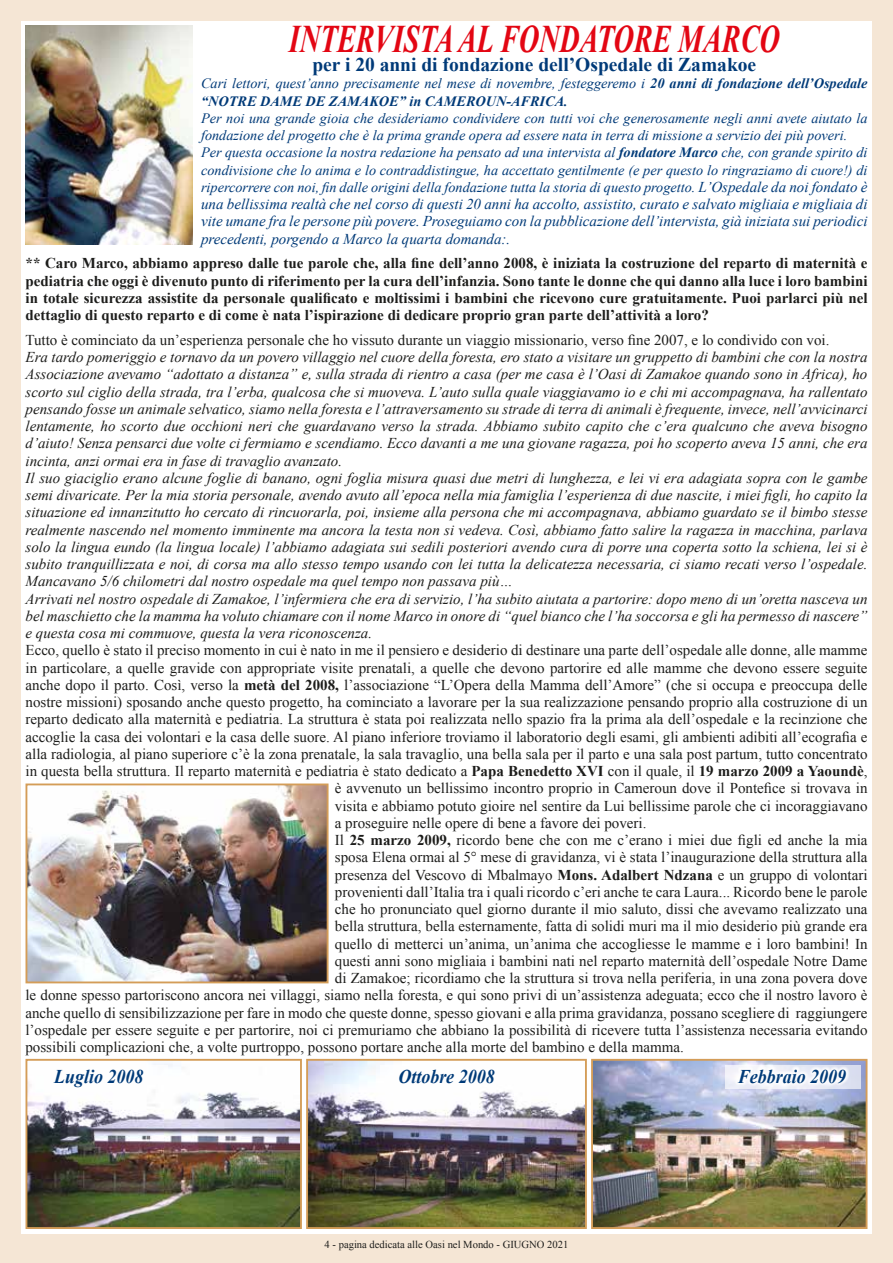
<style>
.page{position:relative;width:893px;height:1263px;background:#f5e6d5}
.page>*{position:absolute;margin:0;border:0;box-sizing:border-box;transform-origin:0 0}
.t1{font:italic 700 39px "Times New Roman";color:#e30613;scale:.72 1}
.t2{font:700 19.5px "Times New Roman";color:#003a78}
.t3{font:italic 700 19.5px "Times New Roman";color:#003a78;scale:.92 1}
.t4{font:15px "Times New Roman";color:#1d1d1b}
.t5{font:italic 15px/17.2px "Times New Roman";color:#1d1d1b}
.t6{font:700 15px/17.2px "Times New Roman";color:#1d1d1b;text-align:justify}
.t7{font:italic 15px/17.2px "Times New Roman";color:#003a78;text-align:justify}
.t8{font:italic 14.25px/17.2px "Times New Roman";color:#003a78}
.t9{font:italic 700 14.25px/17.2px "Times New Roman";color:#003a78}
.t10{font:10.65px "Times New Roman";color:#1d1d1b}
.s1{font-weight:400}
.s2{font-weight:700}
.s3{font-size:15px}
</style>
<div class="page">
<div style="left:21px;top:21px;width:851px;height:1212px;background:#fff"></div>
<img style="left:26px;top:26px;width:167px;height:218px">
<img style="left:29px;top:786px;width:297px;height:194px">
<div style="left:26px;top:783px;width:303px;height:200px;border:2px solid #d49d58"></div>
<img style="left:29px;top:1063px;width:270px;height:163px">
<div style="left:26px;top:1059px;width:276px;height:170px;border:2px solid #d49d58"></div>
<img style="left:309px;top:1062px;width:275px;height:164px">
<div style="left:306px;top:1059px;width:281px;height:170px;border:2px solid #d49d58"></div>
<img style="left:594px;top:1062px;width:270px;height:164px">
<div style="left:591px;top:1059px;width:276px;height:170px;border:2px solid #d49d58"></div>
<div style="left:32px;top:1066px;width:136px;height:23px;background:#fff"></div>
<div style="left:380px;top:1066px;width:136px;height:23px;background:#fff"></div>
<div style="left:725px;top:1066px;width:136px;height:23px;background:linear-gradient(to right,#f4f5fa,#e1e4f2)"></div>
<div style="left:50px;top:1066px;width:97px;height:24px;background:#fff"></div>
<div style="left:734px;top:1066px;width:115px;height:20px;background:#fff"></div>
<h1 class="t1" style="left:289px;top:11px;width:683px">INTERVISTA AL FONDATORE MARCO</h1>
<h2 class="t2" style="left:312px;top:51px;width:445px">per i 20 anni di fondazione dell’Ospedale di Zamakoe</h2>
<p class="t9" style="left:201px;top:75px;width:668px"><span class="s1">Cari lettori, quest’anno precisamente nel mese di novembre, festeggeremo i</span> 20 anni di fondazione dell’Ospedale “NOTRE DAME DE ZAMAKOE” in CAMEROUN-AFRICA.</p>
<p class="t8" style="left:201px;top:109px;width:668px">Per noi una grande gioia che desideriamo condividere con tutti voi che generosamente negli anni avete aiutato la fondazione del progetto che è la prima grande opera ad essere nata in terra di missione a servizio dei più poveri.<br>Per questa occasione la nostra redazione ha pensato ad una intervista al <span class="s2">fondatore Marco</span> che, con grande spirito di condivisione che lo anima e lo contraddistingue, ha accettato gentilmente (e per questo lo ringraziamo di cuore!) di ripercorrere con noi, fin dalle origini della fondazione tutta la storia di questo progetto. <span class="s3">L’Ospedale da noi fondato è</span></p>
<p class="t7" style="left:201px;top:195px;width:668px">una bellissima realtà che nel corso di questi 20 anni ha accolto, assistito, curato e salvato migliaia e migliaia di vite umane fra le persone più povere. Proseguiamo con la pubblicazione dell’intervista, già iniziata sui periodici precedenti, porgendo a Marco la quarta domanda:.</p>
<p class="t6" style="left:26px;top:254px;width:843px">** Caro Marco, abbiamo appreso dalle tue parole che, alla fine dell’anno 2008, è iniziata la costruzione del reparto di maternità e pediatria che oggi è divenuto punto di riferimento per la cura dell’infanzia. Sono tante le donne che qui danno alla luce i loro bambini in totale sicurezza assistite da personale qualificato e moltissimi i bambini che ricevono cure gratuitamente. Puoi parlarci più nel dettaglio di questo reparto e di come è nata l’ispirazione di dedicare proprio gran parte dell’attività a loro?</p>
<p class="t4" style="left:26px;top:330px;width:805px">Tutto è cominciato da un’esperienza personale che ho vissuto durante un viaggio missionario, verso fine 2007, e lo condivido con voi.</p>
<p class="t5" style="left:26px;top:348px;width:844px">Era tardo pomeriggio e tornavo da un povero villaggio nel cuore della foresta, ero stato a visitare un gruppetto di bambini che con la nostra Associazione avevamo “adottato a distanza” e, sulla strada di rientro a casa (per me casa è l’Oasi di Zamakoe quando sono in Africa), ho scorto sul ciglio della strada, tra l’erba, qualcosa che si muoveva. L’auto sulla quale viaggiavamo io e chi mi accompagnava, ha rallentato pensando fosse un animale selvatico, siamo nella foresta e l’attraversamento su strade di terra di animali è frequente, invece, nell’avvicinarci lentamente, ho scorto due occhioni neri che guardavano verso la strada. Abbiamo subito capito che c’era qualcuno che aveva bisogno d’aiuto! Senza pensarci due volte ci fermiamo e scendiamo. Ecco davanti a me una giovane ragazza, poi ho scoperto aveva 15 anni, che era incinta, anzi ormai era in fase di travaglio avanzato.<br>Il suo giaciglio erano alcune foglie di banano, ogni foglia misura quasi due metri di lunghezza, e lei vi era adagiata sopra con le gambe semi divaricate. Per la mia storia personale, avendo avuto all’epoca nella mia famiglia l’esperienza di due nascite, i miei figli, ho capito la situazione ed innanzitutto ho cercato di rincuorarla, poi, insieme alla persona che mi accompagnava, abbiamo guardato se il bimbo stesse realmente nascendo nel momento imminente ma ancora la testa non si vedeva. Così, abbiamo fatto salire la ragazza in macchina, parlava solo la lingua eundo (la lingua locale) l’abbiamo adagiata sui sedili posteriori avendo cura di porre una coperta sotto la schiena, lei si è subito tranquillizzata e noi, di corsa ma allo stesso tempo usando con lei tutta la delicatezza necessaria, ci siamo recati verso l’ospedale.<br>Mancavano 5/6 chilometri dal nostro ospedale ma quel tempo non passava più…<br>Arrivati nel nostro ospedale di Zamakoe, l’infermiera che era di servizio, l’ha subito aiutata a partorire: dopo meno di un’oretta nasceva un bel maschietto che la mamma ha voluto chiamare con il nome Marco in onore di “quel bianco che l’ha soccorsa e gli ha permesso di nascere” e questa cosa mi commuove, questa la vera riconoscenza.</p>
<p class="t4" style="left:26px;top:640px;width:844px">Ecco, quello è stato il preciso momento in cui è nato in me il pensiero e desiderio di destinare una parte dell’ospedale alle donne, alle mamme</p>
<p class="t4" style="left:26px;top:658px;width:843px">in particolare, a quelle gravide con appropriate visite prenatali, a quelle che devono partorire ed alle mamme che devono essere seguite</p>
<p class="t4" style="left:26px;top:675px;width:843px">anche dopo il parto. Così, verso la <span class="s2">metà del 2008,</span> l’associazione “L’Opera della Mamma dell’Amore” (che si occupa e preoccupa delle</p>
<p class="t4" style="left:26px;top:692px;width:843px">nostre missioni) sposando anche questo progetto, ha cominciato a lavorare per la sua realizzazione pensando proprio alla costruzione di un</p>
<p class="t4" style="left:26px;top:709px;width:843px">reparto dedicato alla maternità e pediatria. La struttura è stata poi realizzata nello spazio fra la prima ala dell’ospedale e la recinzione che</p>
<p class="t4" style="left:26px;top:727px;width:843px">accoglie la casa dei volontari e la casa delle suore. Al piano inferiore troviamo il laboratorio degli esami, gli ambienti adibiti all’ecografia e</p>
<p class="t4" style="left:26px;top:744px;width:843px">alla radiologia, al piano superiore c’è la zona prenatale, la sala travaglio, una bella sala per il parto e una sala post partum, tutto concentrato</p>
<p class="t4" style="left:26px;top:761px;width:843px">in questa bella struttura. Il reparto maternità e pediatria è stato dedicato a <span class="s2">Papa Benedetto XVI</span> con il quale, il <span class="s2">19 marzo 2009 a Yaoundè</span>,</p>
<p class="t4" style="left:335px;top:778px;width:534px">è avvenuto un bellissimo incontro proprio in Cameroun dove il Pontefice si trovava in</p>
<p class="t4" style="left:335px;top:796px;width:534px">visita e abbiamo potuto gioire nel sentire da Lui bellissime parole che ci incoraggiavano</p>
<p class="t4" style="left:335px;top:813px;width:313px">a proseguire nelle opere di bene a favore dei poveri.</p>
<p class="t4" style="left:335px;top:830px;width:534px">Il <span class="s2">25 marzo 2009,</span> ricordo bene che con me c’erano i miei due figli ed anche la mia</p>
<p class="t4" style="left:335px;top:847px;width:534px">sposa Elena ormai al 5° mese di gravidanza, vi è stata l’inaugurazione della struttura alla</p>
<p class="t4" style="left:335px;top:865px;width:534px">presenza del Vescovo di Mbalmayo <span class="s2">Mons. Adalbert Ndzana</span> e un gruppo di volontari</p>
<p class="t4" style="left:335px;top:882px;width:534px">provenienti dall’Italia tra i quali ricordo c’eri anche te cara Laura... Ricordo bene le parole</p>
<p class="t4" style="left:335px;top:899px;width:534px">che ho pronunciato quel giorno durante il mio saluto, dissi che avevamo realizzato una</p>
<p class="t4" style="left:335px;top:916px;width:534px">bella struttura, bella esternamente, fatta di solidi muri ma il mio desiderio più grande era</p>
<p class="t4" style="left:335px;top:934px;width:534px">quello di metterci un’anima, un’anima che accogliesse le mamme e i loro bambini! In</p>
<p class="t4" style="left:335px;top:951px;width:534px">questi anni sono migliaia i bambini nati nel reparto maternità dell’ospedale Notre Dame</p>
<p class="t4" style="left:335px;top:968px;width:534px">di Zamakoe; ricordiamo che la struttura si trova nella periferia, in una zona povera dove</p>
<p class="t4" style="left:25px;top:985px;width:843px">le donne spesso partoriscono ancora nei villaggi, siamo nella foresta, e qui sono privi di un’assistenza adeguata; ecco che il nostro lavoro è</p>
<p class="t4" style="left:25px;top:1003px;width:843px">anche quello di sensibilizzazione per fare in modo che queste donne, spesso giovani e alla prima gravidanza, possano scegliere di raggiungere</p>
<p class="t4" style="left:25px;top:1020px;width:843px">l’ospedale per essere seguite e per partorire, noi ci premuriamo che abbiano la possibilità di ricevere tutta l’assistenza necessaria evitando</p>
<p class="t4" style="left:25px;top:1037px;width:660px">possibili complicazioni che, a volte purtroppo, possono portare anche alla morte del bambino e della mamma.</p>
<h2 class="t3" style="left:54px;top:1062px;width:98px">Luglio 2008</h2>
<h2 class="t3" style="left:398px;top:1062px;width:106px">Ottobre 2008</h2>
<h2 class="t3" style="left:738px;top:1062px;width:119px">Febbraio 2009</h2>
<p class="t10" style="left:325px;top:1237px;width:245px">4 - pagina dedicata alle Oasi nel Mondo - GIUGNO 2021</p>
</div>
